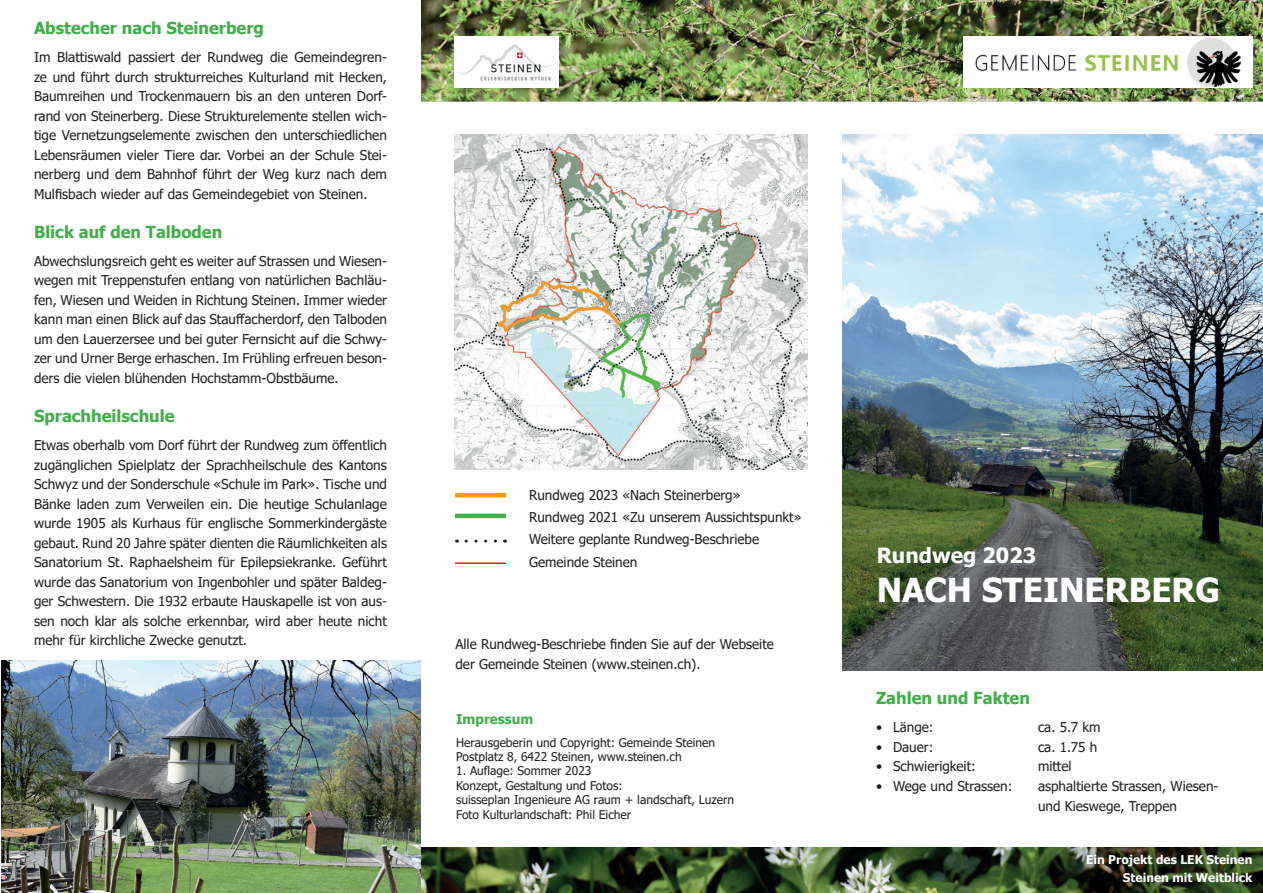
<style>
.page{position:relative;width:1263px;height:893px;background:#fff}
.page>*{position:absolute;margin:0;border:0;box-sizing:border-box;transform-origin:0 0}
.t1{font:700 33px "Tahoma";color:#fff}
.t2{font:700 21px "Tahoma";color:#fff}
.t3{font:700 16.5px "Tahoma";color:#40ae49}
.t4{font:13.5px/19.5px "Tahoma";color:#231f20}
.t5{font:700 13.5px "Tahoma";color:#40ae49}
.t6{font:12px/14.4px "Tahoma";color:#231f20}
.t7{font:700 12px/18px "Tahoma";color:#fff;text-align:right}
</style>
<div class="page">
<img style="left:421px;top:0;width:842px;height:102px">
<img style="left:421px;top:847px;width:842px;height:46px">
<img style="left:843px;top:134px;width:420px;height:537px">
<svg style="left:455px;top:134px;width:352px;height:335px"></svg>
<div style="left:963px;top:37px;width:289px;height:51px;background:#fff"></div>
<hr style="left:455px;top:493px;width:51px;height:4px;background:#f90">
<hr style="left:455px;top:514px;width:51px;height:4px;background:#40ae49">
<svg style="left:466px;top:540px;width:39px;height:3px"></svg>
<hr style="left:455px;top:562px;width:51px;height:2px;background:#ee1d23">
<img style="left:1px;top:661px;width:420px;height:232px">
<img style="left:975px;top:38px;width:265px;height:49px">
<img style="left:455px;top:37px;width:103px;height:51px">
<p class="t3" style="left:34px;top:17px;width:231px">Abstecher nach Steinerberg</p>
<p class="t4" style="left:34px;top:48px;width:354px;text-align:justify">Im Blattiswald passiert der Rundweg die Gemeindegren&shy;ze und führt durch strukturreiches Kulturland mit Hecken, Baumreihen und Trockenmauern bis an den unteren Dorf&shy;rand von Steinerberg. Diese Strukturelemente stellen wich&shy;tige Vernetzungselemente zwischen den unterschiedlichen Lebensräumen vieler Tiere dar. Vorbei an der Schule Stei&shy;nerberg und dem Bahnhof führt der Weg kurz nach dem Mulfisbach wieder auf das Gemeindegebiet von Steinen.</p>
<p class="t3" style="left:34px;top:220px;width:190px">Blick auf den Talboden</p>
<p class="t4" style="left:34px;top:252px;width:354px;text-align:justify">Abwechslungsreich geht es weiter auf Strassen und Wiesen&shy;wegen mit Treppenstufen entlang von natürlichen Bachläu&shy;fen, Wiesen und Weiden in Richtung Steinen. Immer wieder kann man einen Blick auf das Stauffacherdorf, den Talboden um den Lauerzersee und bei guter Fernsicht auf die Schwy&shy;zer und Urner Berge erhaschen. Im Frühling erfreuen beson&shy;ders die vielen blühenden Hochstamm-Obstbäume.</p>
<p class="t3" style="left:34px;top:404px;width:142px">Sprachheilschule</p>
<p class="t4" style="left:34px;top:436px;width:354px;text-align:justify">Etwas oberhalb vom Dorf führt der Rundweg zum öffentlich zugänglichen Spielplatz der Sprachheilschule des Kantons Schwyz und der Sonderschule «Schule im Park». Tische und Bänke laden zum Verweilen ein. Die heutige Schulanlage wurde 1905 als Kurhaus für englische Sommerkindergäste gebaut. Rund 20 Jahre später dienten die Räumlichkeiten als Sanatorium St. Raphaelsheim für Epilepsiekranke. Geführt wurde das Sanatorium von Ingenbohler und später Baldeg&shy;ger Schwestern. Die 1932 erbaute Hauskapelle ist von aus&shy;sen noch klar als solche erkennbar, wird aber heute nicht mehr für kirchliche Zwecke genutzt.</p>
<p class="t4" style="left:529px;top:484px;width:274px;line-height:22.4px">Rundweg 2023 «Nach Steinerberg»<br>Rundweg 2021 «Zu unserem Aussichtspunkt» Weitere geplante Rundweg-Beschriebe Gemeinde Steinen</p>
<p class="t4" style="left:455px;top:635px;width:320px">Alle Rundweg-Beschriebe finden Sie auf der Webseite der Gemeinde Steinen (www.steinen.ch).</p>
<p class="t5" style="left:456px;top:709px;width:79px">Impressum</p>
<p class="t6" style="left:456px;top:736px;width:261px">Herausgeberin und Copyright: Gemeinde Steinen<br>Postplatz 8, 6422 Steinen, www.steinen.ch</p>
<p class="t6" style="left:456px;top:764px;width:279px">1. Auflage: Sommer 2023<br>Konzept, Gestaltung und Fotos:<br>suisseplan Ingenieure AG raum + landschaft, Luzern Foto Kulturlandschaft: Phil Eicher</p>
<h2 class="t2" style="left:877px;top:540px;width:161px">Rundweg 2023</h2>
<h1 class="t1" style="left:877px;top:567px;width:345px">NACH STEINERBERG</h1>
<p class="t3" style="left:876px;top:687px;width:155px">Zahlen und Fakten</p>
<p class="t4" style="left:876px;top:718px;width:59px">• Länge:</p>
<p class="t4" style="left:1038px;top:718px;width:64px">ca. 5.7 km</p>
<p class="t4" style="left:876px;top:738px;width:59px">• Dauer:</p>
<p class="t4" style="left:1038px;top:738px;width:61px">ca. 1.75 h</p>
<p class="t4" style="left:876px;top:757px;width:101px">• Schwierigkeit:</p>
<p class="t4" style="left:1038px;top:757px;width:35px">mittel</p>
<p class="t4" style="left:876px;top:777px;width:138px">• Wege und Strassen:</p>
<p class="t4" style="left:1038px;top:777px;width:182px">asphaltierte Strassen, Wiesen&shy;und Kieswege, Treppen</p>
<p class="t7" style="left:1086px;top:851px;width:168px">Ein Projekt des LEK Steinen<br>Steinen mit Weitblick</p>
</div>
